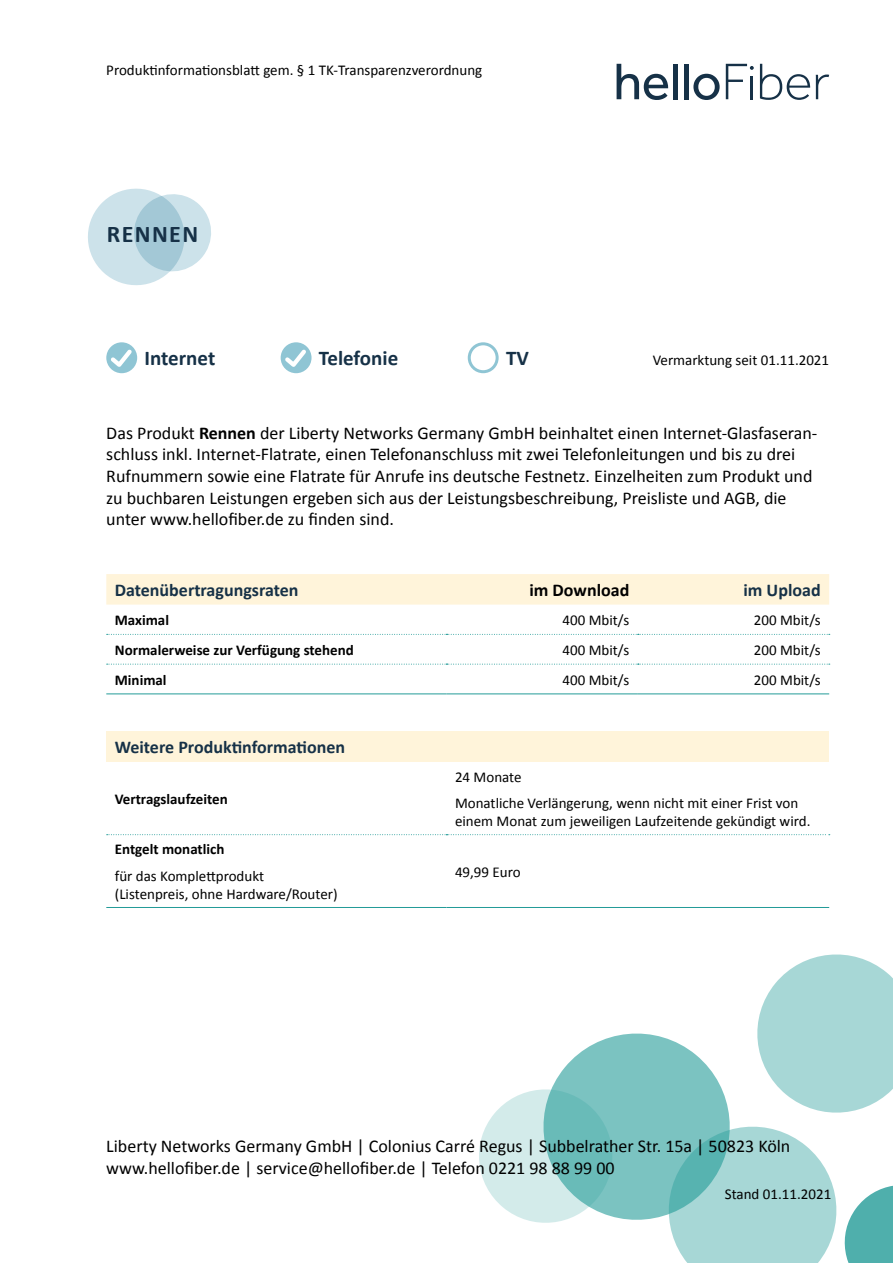
<style>
.page{position:relative;width:893px;height:1263px;background:#fff}
.page>*{position:absolute;margin:0;border:0;box-sizing:border-box;transform-origin:0 0}
.t1{font:700 24px "Calibri";letter-spacing:.06em;color:#163147}
.t2{font:700 21px "Calibri";color:#163147}
.t3{font:18px/21.6px "Calibri";color:#000}
.t4{font:700 18px "Calibri";color:#163147}
.t5{font:700 18px "Calibri";color:#000}
.t6{font:15px/26.5px "Calibri";color:#000}
.t7{font:700 15px "Calibri";color:#000}
.s1{font-weight:700}
</style>
<div class="page">
<svg style="left:617px;top:64px;width:51px;height:36px"></svg>
<div style="left:673px;top:64px;width:5px;height:35px;background:#163147"></div>
<div style="left:684px;top:64px;width:5px;height:35px;background:#163147"></div>
<svg style="left:693px;top:74px;width:27px;height:26px"></svg>
<svg style="left:760px;top:64px;width:50px;height:36px"></svg>
<svg style="left:816px;top:75px;width:13px;height:24px"></svg>
<svg style="left:726px;top:64px;width:28px;height:35px"></svg>
<svg style="left:479px;top:954px;width:414px;height:309px"></svg>
<svg style="left:88px;top:188px;width:123px;height:97px"></svg>
<div style="left:106px;top:342px;width:31px;height:31px;background:#8fc5d4;border-radius:50%"></div>
<svg style="left:107px;top:346px;width:29px;height:25px"></svg>
<svg style="left:281px;top:342px;width:31px;height:31px"></svg>
<svg style="left:281px;top:346px;width:29px;height:25px"></svg>
<div style="left:468px;top:342px;width:31px;height:31px;border:3px solid #8fc5d4;border-radius:50%"></div>
<div style="left:106px;top:574px;width:723px;height:31px;background:#fff4da"></div>
<hr style="left:106px;top:693px;width:340px;height:1px;background:#239b98">
<hr style="left:446px;top:693px;width:192px;height:1px;background:#239b98">
<hr style="left:638px;top:693px;width:191px;height:1px;background:#239b98">
<svg style="left:107px;top:664px;width:723px;height:1px"></svg>
<svg style="left:107px;top:634px;width:723px;height:1px"></svg>
<div style="left:106px;top:731px;width:723px;height:31px;background:#fff4da"></div>
<svg style="left:107px;top:834px;width:723px;height:1px"></svg>
<hr style="left:106px;top:907px;width:340px;height:1px;background:#239b98">
<hr style="left:446px;top:907px;width:383px;height:1px;background:#239b98">
<p class="t6" style="left:106px;top:57px;width:377px">Produktinformationsblatt gem. § 1 TK-Transparenzverordnung</p>
<h1 class="t1" style="left:107px;top:219px;width:93px">RENNEN</h1>
<p class="t2" style="left:145px;top:344px;width:72px">Internet</p>
<p class="t2" style="left:319px;top:344px;width:81px">Telefonie</p>
<p class="t2" style="left:506px;top:344px;width:24px">TV</p>
<p class="t6" style="left:653px;top:347px;width:178px">Vermarktung seit 01.11.2021</p>
<p class="t3" style="left:106px;top:422px;width:713px">Das Produkt <span class="s1">Rennen</span> der Liberty Networks Germany GmbH beinhaltet einen Internet-Glasfaseran&shy;schluss inkl. Internet-Flatrate, einen Telefonanschluss mit zwei Telefonleitungen und bis zu drei Rufnummern sowie eine Flatrate für Anrufe ins deutsche Festnetz. Einzelheiten zum Produkt und zu buchbaren Leistungen ergeben sich aus der Leistungsbeschreibung, Preisliste und AGB, die unter www.hellofiber.de zu finden sind.</p>
<p class="t4" style="left:115px;top:579px;width:185px">Datenübertragungsraten</p>
<p class="t5" style="left:529px;top:579px;width:101px">im Download</p>
<p class="t4" style="left:743px;top:579px;width:79px">im Upload</p>
<p class="t7" style="left:115px;top:610px;width:56px">Maximal</p>
<p class="t6" style="left:563px;top:607px;width:68px">400 Mbit/s</p>
<p class="t6" style="left:754px;top:607px;width:68px">200 Mbit/s</p>
<p class="t7" style="left:115px;top:640px;width:241px">Normalerweise zur Verfügung stehend</p>
<p class="t6" style="left:563px;top:637px;width:68px">400 Mbit/s</p>
<p class="t6" style="left:754px;top:637px;width:68px">200 Mbit/s</p>
<p class="t7" style="left:115px;top:670px;width:53px">Minimal</p>
<p class="t6" style="left:563px;top:666px;width:68px">400 Mbit/s</p>
<p class="t6" style="left:754px;top:666px;width:68px">200 Mbit/s</p>
<p class="t4" style="left:115px;top:736px;width:232px">Weitere Produktinformationen</p>
<p class="t7" style="left:115px;top:789px;width:114px">Vertragslaufzeiten</p>
<p class="t6" style="left:455px;top:763px;width:345px">24 Monate<br>Monatliche Verlängerung, wenn nicht mit einer Frist von</p>
<p class="t6" style="left:455px;top:808px;width:357px">einem Monat zum jeweiligen Laufzeitende gekündigt wird.</p>
<p class="t7" style="left:115px;top:840px;width:111px">Entgelt monatlich</p>
<p class="t6" style="left:115px;top:867px;width:224px;line-height:18px">für das Komplettprodukt (Listenpreis, ohne Hardware/Router)</p>
<p class="t6" style="left:455px;top:858px;width:67px">49,99 Euro</p>
<p class="t3" style="left:106px;top:1135px;width:686px">Liberty Networks Germany GmbH | Colonius Carré Regus | Subbelrather Str. 15a | 50823 Köln www.hellofiber.de | service@hellofiber.de | Telefon 0221 98 88 99 00</p>
<p class="t6" style="left:725px;top:1181px;width:108px">Stand 01.11.2021</p>
</div>
